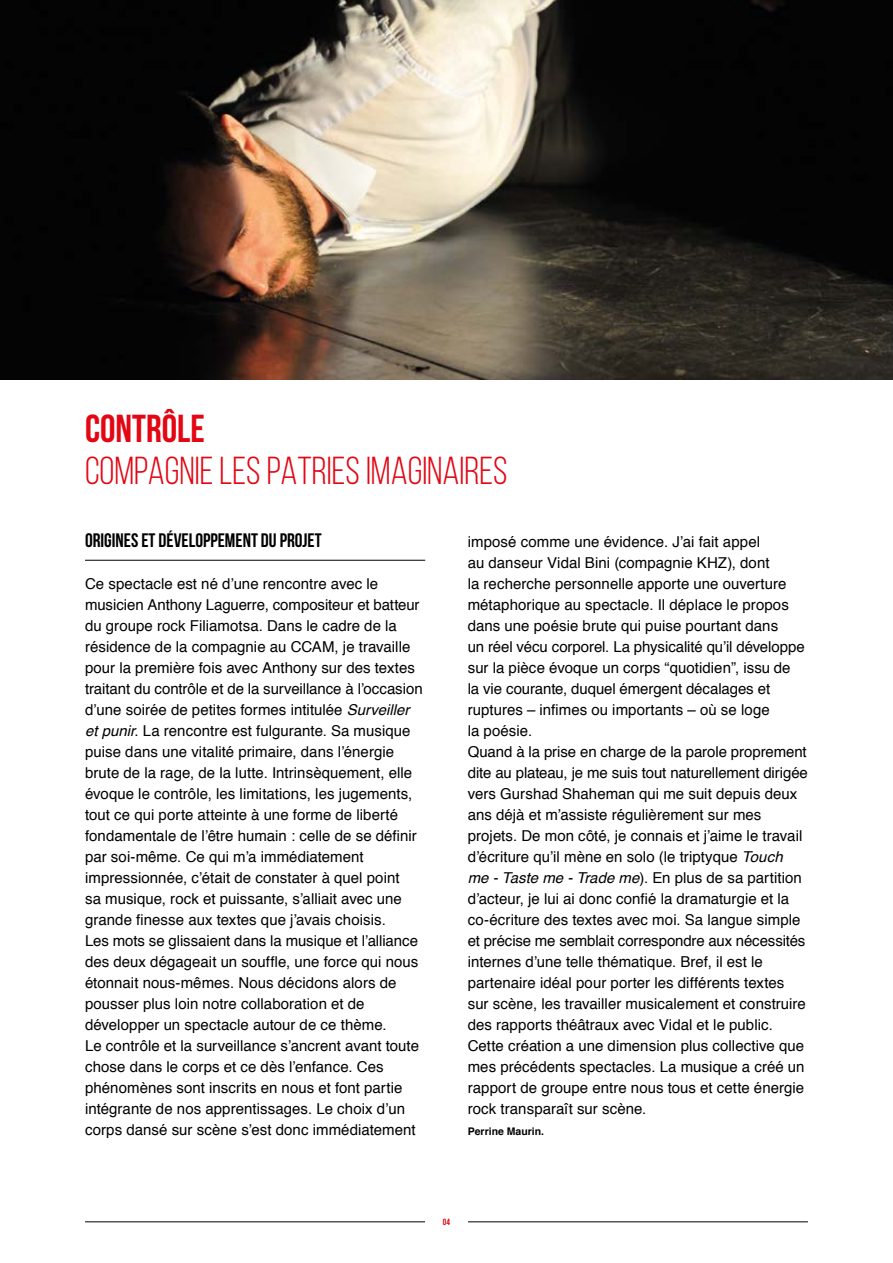
<style>
.page{position:relative;width:893px;height:1263px;background:#fff}
.page>*{position:absolute;margin:0;border:0;box-sizing:border-box;transform-origin:0 0}
.t1{font:39px "Bebas Neue";color:#e30613}
.t2{font:700 39px "Bebas Neue";color:#e30613}
.t3{font:700 19.5px "Bebas Neue";color:#000}
.t4{font:15px/21px "Helvetica";color:#000}
.t5{font:700 10.5px "Helvetica";color:#000}
.t6{font:700 9px "Bebas Neue";color:#e30613}
.s1{font-style:italic}
</style>
<div class="page">
<hr style="left:85px;top:560px;width:340px;height:1px;background:#000">
<hr style="left:85px;top:1221px;width:723px;height:1px;background:#000">
<div style="left:425px;top:1217px;width:43px;height:9px;background:#fff"></div>
<img style="left:0;top:0;width:893px;height:379px">
<h1 class="t2" style="left:85px;top:407px;width:16px">CONTR</h1>
<h1 class="t2" style="left:162px;top:407px;width:29px">ÔLE</h1>
<h1 class="t1" style="left:85px;top:450px;width:424px">COMPAGNIE LES PATRIES IMAGINAIRES</h1>
<h2 class="t3" style="left:85px;top:530px;width:238px">ORIGINES ET DÉVELOPPEMENT DU PROJET</h2>
<p class="t4" style="left:85px;top:574px;width:339px">Ce spectacle est né d’une rencontre avec le musicien Anthony Laguerre, compositeur et batteur du groupe rock Filiamotsa. Dans le cadre de la résidence de la compagnie au CCAM, je travaille pour la première fois avec Anthony sur des textes traitant du contrôle et de la surveillance à l’occasion d’une soirée de petites formes intitulée <span class="s1">Surveiller et punir</span>. La rencontre est fulgurante. Sa musique puise dans une vitalité primaire, dans l’énergie brute de la rage, de la lutte. Intrinsèquement, elle évoque le contrôle, les limitations, les jugements, tout ce qui porte atteinte à une forme de liberté fondamentale de l’être humain : celle de se définir par soi-même. Ce qui m’a immédiatement impressionnée, c’était de constater à quel point<br>sa musique, rock et puissante, s’alliait avec une grande finesse aux textes que j’avais choisis.<br>Les mots se glissaient dans la musique et l’alliance des deux dégageait un souffle, une force qui nous étonnait nous-mêmes. Nous décidons alors de pousser plus loin notre collaboration et de développer un spectacle autour de ce thème.<br>Le contrôle et la surveillance s’ancrent avant toute chose dans le corps et ce dès l’enfance. Ces phénomènes sont inscrits en nous et font partie intégrante de nos apprentissages. Le choix d’un corps dansé sur scène s’est donc immédiatement</p>
<p class="t4" style="left:468px;top:532px;width:342px">imposé comme une évidence. J’ai fait appel<br>au danseur Vidal Bini (compagnie KHZ), dont<br>la recherche personnelle apporte une ouverture métaphorique au spectacle. Il déplace le propos dans une poésie brute qui puise pourtant dans<br>un réel vécu corporel. La physicalité qu’il développe sur la pièce évoque un corps “quotidien”, issu de<br>la vie courante, duquel émergent décalages et ruptures – infimes ou importants – où se loge<br>la poésie.<br>Quand à la prise en charge de la parole proprement dite au plateau, je me suis tout naturellement dirigée vers Gurshad Shaheman qui me suit depuis deux ans déjà et m’assiste régulièrement sur mes projets. De mon côté, je connais et j’aime le travail d’écriture qu’il mène en solo (le triptyque <span class="s1">Touch<br>me - Taste me - Trade me</span>). En plus de sa partition d’acteur, je lui ai donc confié la dramaturgie et la co-écriture des textes avec moi. Sa langue simple et précise me semblait correspondre aux nécessités internes d’une telle thématique. Bref, il est le partenaire idéal pour porter les différents textes sur scène, les travailler musicalement et construire des rapports théâtraux avec Vidal et le public.<br>Cette création a une dimension plus collective que mes précédents spectacles. La musique a créé un rapport de groupe entre nous tous et cette énergie rock transparaît sur scène.</p>
<p class="t5" style="left:468px;top:1123px;width:78px">Perrine Maurin.</p>
<p class="t6" style="left:443px;top:1217px;width:9px">04</p>
</div>
